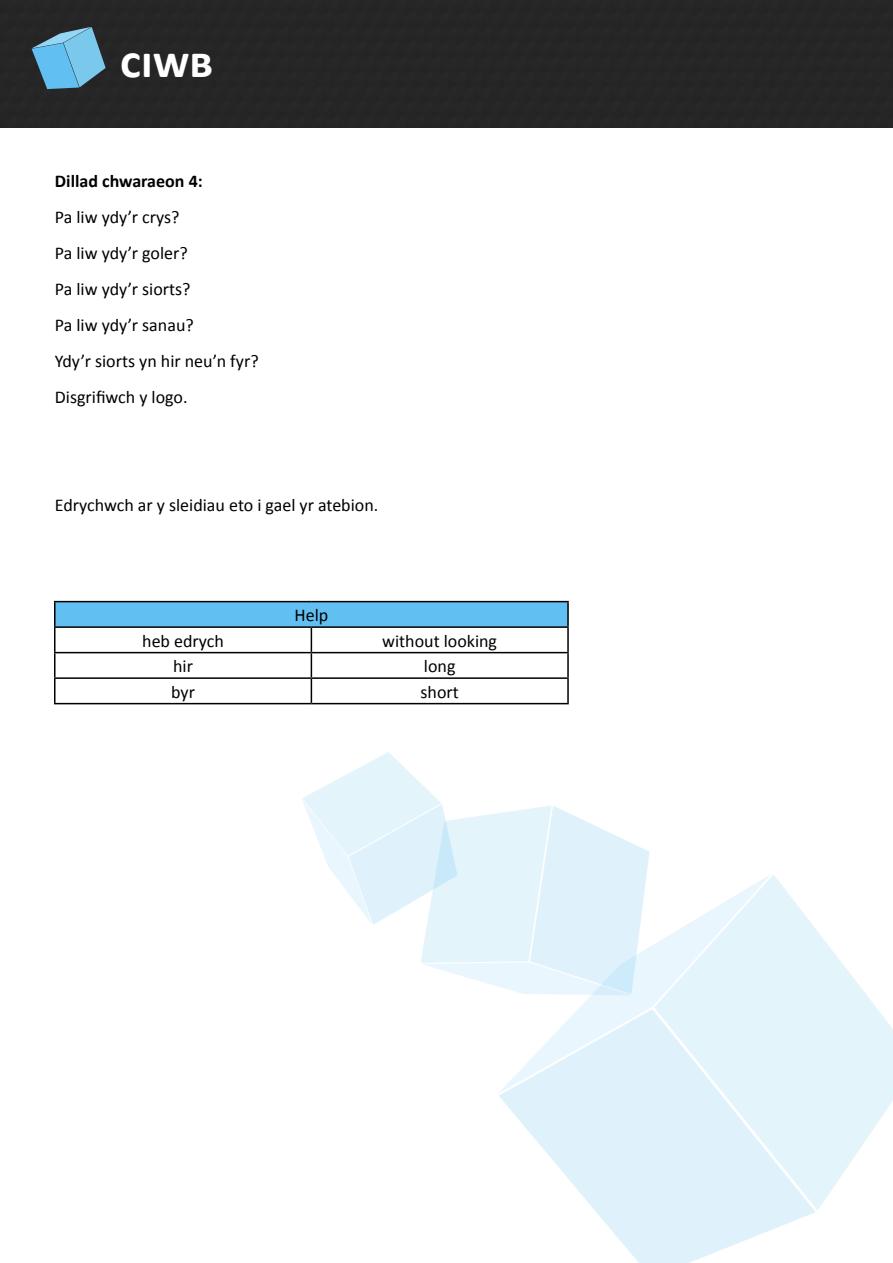
<style>
.page{position:relative;width:893px;height:1263px;background:#fff}
.page>*{position:absolute;margin:0;border:0;box-sizing:border-box;transform-origin:0 0}
.t1{font:700 45px "Calibri";color:#fff}
.t2{font:18px/36px "Calibri";color:#000}
.t3{font:700 18px "Calibri";color:#000}
</style>
<div class="page">
<div style="left:0;top:0;width:893px;height:128px;background:#262626"></div>
<svg style="left:32px;top:27px;width:74px;height:62px;background:#5992af"></svg>
<img style="left:302px;top:752px;width:591px;height:511px">
<div style="left:55px;top:602px;width:513px;height:25px;background:#61bff2"></div>
<hr style="left:54px;top:601px;width:257px;height:1px;background:#000">
<hr style="left:54px;top:602px;width:2px;height:24px;background:#000">
<hr style="left:311px;top:601px;width:258px;height:1px;background:#000">
<hr style="left:567px;top:602px;width:2px;height:24px;background:#000">
<hr style="left:54px;top:626px;width:257px;height:2px;background:#000">
<hr style="left:54px;top:628px;width:2px;height:24px;background:#000">
<hr style="left:311px;top:626px;width:258px;height:2px;background:#000">
<hr style="left:567px;top:628px;width:2px;height:24px;background:#000">
<hr style="left:54px;top:652px;width:257px;height:1px;background:#000">
<hr style="left:54px;top:653px;width:2px;height:24px;background:#000">
<hr style="left:311px;top:652px;width:258px;height:1px;background:#000">
<hr style="left:567px;top:653px;width:2px;height:24px;background:#000">
<hr style="left:54px;top:677px;width:257px;height:2px;background:#000">
<hr style="left:54px;top:679px;width:2px;height:24px;background:#000">
<hr style="left:311px;top:677px;width:258px;height:2px;background:#000">
<svg style="left:311px;top:628px;width:1px;height:75px"></svg>
<hr style="left:567px;top:679px;width:2px;height:24px;background:#000">
<hr style="left:54px;top:703px;width:257px;height:1px;background:#000">
<hr style="left:311px;top:703px;width:258px;height:1px;background:#000">
<h1 class="t1" style="left:120px;top:34px;width:95px">ciwb</h1>
<p class="t3" style="left:55px;top:170px;width:149px">Dillad chwaraeon 4:</p>
<p class="t2" style="left:55px;top:199px;width:205px">Pa liw ydy’r crys?<br>Pa liw ydy’r goler?<br>Pa liw ydy’r siorts?<br>Pa liw ydy’r sanau?<br>Ydy’r siorts yn hir neu’n fyr?<br>Disgrifiwch y logo.</p>
<p class="t2" style="left:55px;top:487px;width:325px">Edrychwch ar y sleidiau eto i gael yr atebion.</p>
<p class="t2" style="left:294px;top:597px;width:35px">Help</p>
<p class="t2" style="left:142px;top:623px;width:83px">heb edrych</p>
<p class="t2" style="left:382px;top:623px;width:116px">without looking</p>
<p class="t2" style="left:173px;top:648px;width:21px">hir</p>
<p class="t2" style="left:424px;top:648px;width:33px">long</p>
<p class="t2" style="left:171px;top:674px;width:25px">byr</p>
<p class="t2" style="left:421px;top:674px;width:40px">short</p>
</div>
